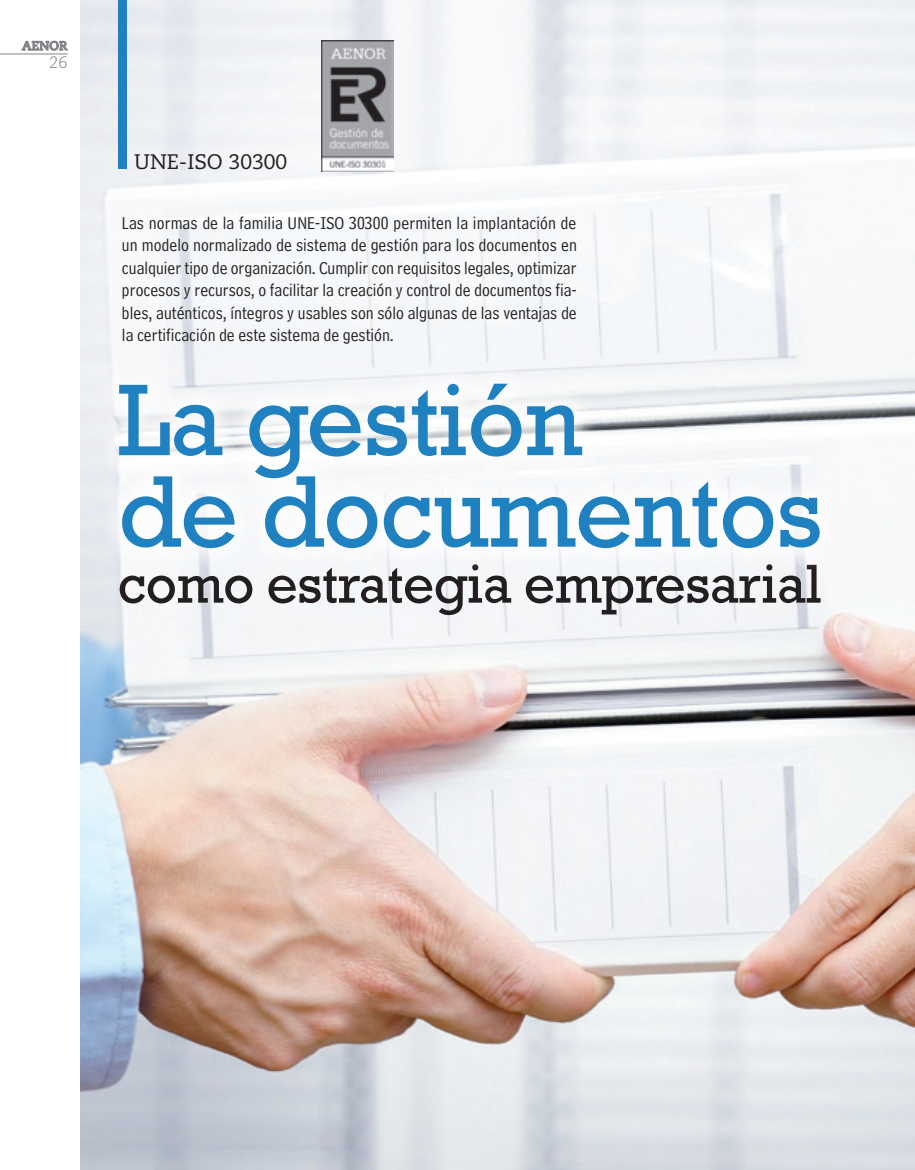
<style>
.page{position:relative;width:915px;height:1170px;background:#fff}
.page>*{position:absolute;margin:0;border:0;box-sizing:border-box;transform-origin:0 0}
._02_TITULAR_TEMAS{font:103.5px "Rockwell Std";letter-spacing:-.01em;color:#2081c0}
._02_TITULAR_TEMAS-2{font:55.65px "Rockwell Std";letter-spacing:-.01em;color:#231f20}
.t1{font:21px "Caecilia LT Std";color:#231f20}
._03_ENTRADILLA{font:18px/22.5px "Bell Centennial Std Address";color:#231f20;text-align:justify}
.t2{font:300 16.5px "Caecilia LT Std";color:#808285}
.t3{font:700 12.75px "Caecilia LT Std";color:#808285}
</style>
<div class="page">
<svg style="left:22px;top:41px;width:46px;height:10px"></svg>
<hr style="left:0;top:54px;width:68px;height:1px;background:#808285">
<img style="left:81px;top:0;width:833px;height:1169px">
<div style="left:95px;top:359px;width:748px;height:213px;background:#fff"></div>
<div style="left:118px;top:0;width:8px;height:169px;background:#2081c0"></div>
<img style="left:321px;top:41px;width:72px;height:131px">
<p class="t3" style="left:22px;top:38px;width:47px">AENOR</p>
<p class="t2" style="left:49px;top:53px;width:20px">26</p>
<p class="t1" style="left:134px;top:149px;width:154px">UNE-ISO 30300</p>
<p class="_03_ENTRADILLA" style="left:122px;top:212px;width:456px">Las normas de la familia UNE-ISO 30300 permiten la implantación de un modelo normalizado de sistema de gestión para los documentos en cualquier tipo de organización. Cumplir con requisitos legales, optimizar procesos y recursos, o facilitar la creación y control de documentos fia&shy;bles, auténticos, íntegros y usables son sólo algunas de las ventajas de la certificación de este sistema de gestión.</p>
<p class="_02_TITULAR_TEMAS" style="left:118px;top:360px;width:466px">La gestión</p>
<p class="_02_TITULAR_TEMAS" style="left:118px;top:451px;width:706px">de documentos</p>
<p class="_02_TITULAR_TEMAS-2" style="left:118px;top:551px;width:704px">como estrategia empresarial</p>
</div>
